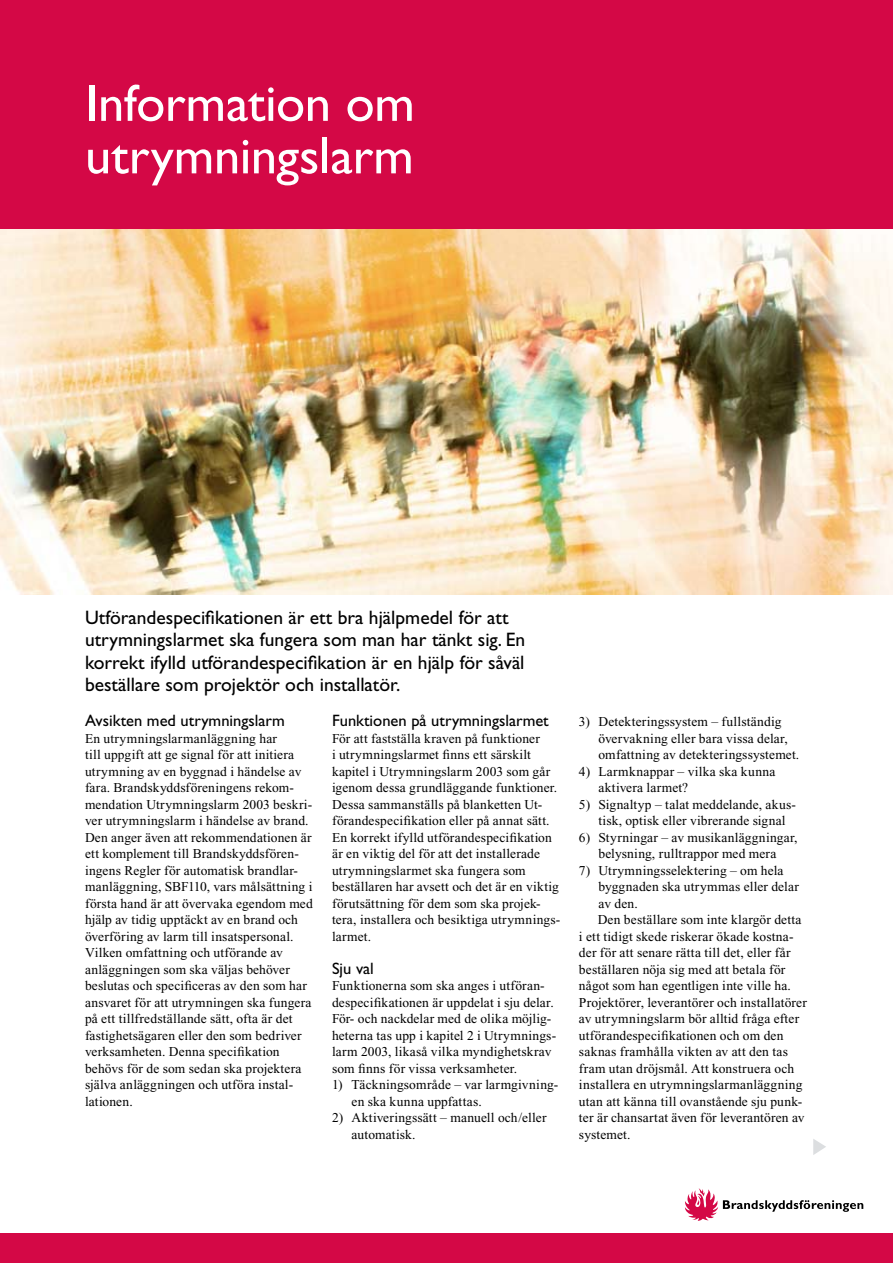
<style>
.page{position:relative;width:893px;height:1263px;background:#fff}
.page>*{position:absolute;margin:0;border:0;box-sizing:border-box;transform-origin:0 0}
.t1{font:52.5px/52.5px "Gill Sans Std";letter-spacing:-.005em;color:#fff}
.t2{font:19.5px/22.5px "Gill Sans Std";color:#000}
.t3{font:16.5px "Gill Sans Std";color:#000}
.t4{font:13.5px/16.5px "Times New Roman";letter-spacing:.015em;color:#000}
</style>
<div class="page">
<svg style="left:685px;top:1188px;width:178px;height:33px"></svg>
<img style="left:0;top:228px;width:893px;height:366px">
<div style="left:0;top:0;width:893px;height:228px;background:#d40846"></div>
<div style="left:0;top:1233px;width:893px;height:30px;background:#d40846"></div>
<svg style="left:813px;top:1139px;width:13px;height:16px"></svg>
<h1 class="t1" style="left:85px;top:77px;width:331px">Information om utrymningslarm</h1>
<h2 class="t2" style="left:85px;top:606px;width:442px">Utförandespecifikationen är ett bra hjälpmedel för att utrymningslarmet ska fungera som man har tänkt sig. En korrekt ifylld utförandespecifikation är en hjälp för såväl beställare som projektör och installatör.</h2>
<p class="t3" style="left:85px;top:711px;width:201px">Avsikten med utrymningslarm</p>
<p class="t4" style="left:85px;top:730px;width:229px">En utrymningslarmanläggning har<br>till uppgift att ge signal för att initiera utrymning av en byggnad i händelse av fara. Brandskyddsföreningens rekom&shy;mendation Utrymningslarm 2003 beskri&shy;ver utrymningslarm i händelse av brand.<br>Den anger även att rekommendationen är ett komplement till Brandskyddsfören&shy;ingens Regler för automatisk brandlar&shy;manläggning, SBF110, vars målsättning i första hand är att övervaka egendom med hjälp av tidig upptäckt av en brand och överföring av larm till insatspersonal.<br>Vilken omfattning och utförande av anläggningen som ska väljas behöver beslutas och specificeras av den som har ansvaret för att utrymningen ska fungera på ett tillfredställande sätt, ofta är det fastighetsägaren eller den som bedriver verksamheten. Denna specifikation behövs för de som sedan ska projektera själva anläggningen och utföra instal&shy;lationen.</p>
<p class="t3" style="left:332px;top:711px;width:218px">Funktionen på utrymningslarmet</p>
<p class="t4" style="left:332px;top:730px;width:230px">För att fastställa kraven på funktioner<br>i utrymningslarmet finns ett särskilt kapitel i Utrymningslarm 2003 som går igenom dessa grundläggande funktioner.<br>Dessa sammanställs på blanketten Ut&shy;förandespecifikation eller på annat sätt.<br>En korrekt ifylld utförandespecifikation är en viktig del för att det installerade utrymningslarmet ska fungera som beställaren har avsett och det är en viktig förutsättning för dem som ska projek&shy;tera, installera och besiktiga utrymnings&shy;larmet.</p>
<p class="t3" style="left:332px;top:958px;width:43px">Sju val</p>
<p class="t4" style="left:332px;top:977px;width:226px">Funktionerna som ska anges i utföran&shy;despecifikationen är uppdelat i sju delar.<br>För- och nackdelar med de olika möjlig&shy;heterna tas upp i kapitel 2 i Utrymnings&shy;larm 2003, likaså vilka myndighetskrav som finns för vissa verksamheter.</p>
<p class="t4" style="left:351px;top:1076px;width:208px;text-indent:-20px">1) Täckningsområde – var larmgivning&shy;en ska kunna uppfattas.</p>
<p class="t4" style="left:351px;top:1109px;width:197px;text-indent:-19px">2) Aktiveringssätt – manuell och/eller automatisk.</p>
<p class="t4" style="left:598px;top:713px;width:202px;text-indent:-19px">3) Detekteringssystem – fullständig övervakning eller bara vissa delar, omfattning av detekteringssystemet.</p>
<p class="t4" style="left:598px;top:763px;width:179px;text-indent:-19px">4) Larmknappar – vilka ska kunna aktivera larmet?</p>
<p class="t4" style="left:598px;top:796px;width:199px;text-indent:-19px">5) Signaltyp – talat meddelande, akus&shy;tisk, optisk eller vibrerande signal</p>
<p class="t4" style="left:579px;top:829px;width:220px;text-align:center">6) Styrningar – av musikanläggningar, belysning, rulltrappor med mera</p>
<p class="t4" style="left:579px;top:862px;width:206px">7) Utrymningsselektering – om hela</p>
<p class="t4" style="left:598px;top:878px;width:202px">byggnaden ska utrymmas eller delar</p>
<p class="t4" style="left:598px;top:895px;width:41px">av den.</p>
<p class="t4" style="left:598px;top:911px;width:205px">Den beställare som inte klargör detta</p>
<p class="t4" style="left:579px;top:928px;width:216px">i ett tidigt skede riskerar ökade kostna-</p>
<p class="t4" style="left:579px;top:944px;width:213px">der för att senare rätta till det, eller får</p>
<p class="t4" style="left:579px;top:961px;width:208px">beställaren nöja sig med att betala för</p>
<p class="t4" style="left:579px;top:977px;width:214px">något som han egentligen inte ville ha.</p>
<p class="t4" style="left:579px;top:994px;width:229px">Projektörer, leverantörer och installatörer</p>
<p class="t4" style="left:579px;top:1010px;width:222px">av utrymningslarm bör alltid fråga efter</p>
<p class="t4" style="left:579px;top:1027px;width:206px">utförandespecifikationen och om den</p>
<p class="t4" style="left:579px;top:1043px;width:210px">saknas framhålla vikten av att den tas</p>
<p class="t4" style="left:579px;top:1060px;width:217px">fram utan dröjsmål. Att konstruera och</p>
<p class="t4" style="left:579px;top:1076px;width:225px">installera en utrymningslarmanläggning</p>
<p class="t4" style="left:579px;top:1093px;width:225px">utan att känna till ovanstående sju punk-</p>
<p class="t4" style="left:579px;top:1109px;width:227px">ter är chansartat även för leverantören av</p>
<p class="t4" style="left:579px;top:1126px;width:53px">systemet.</p>
</div>
